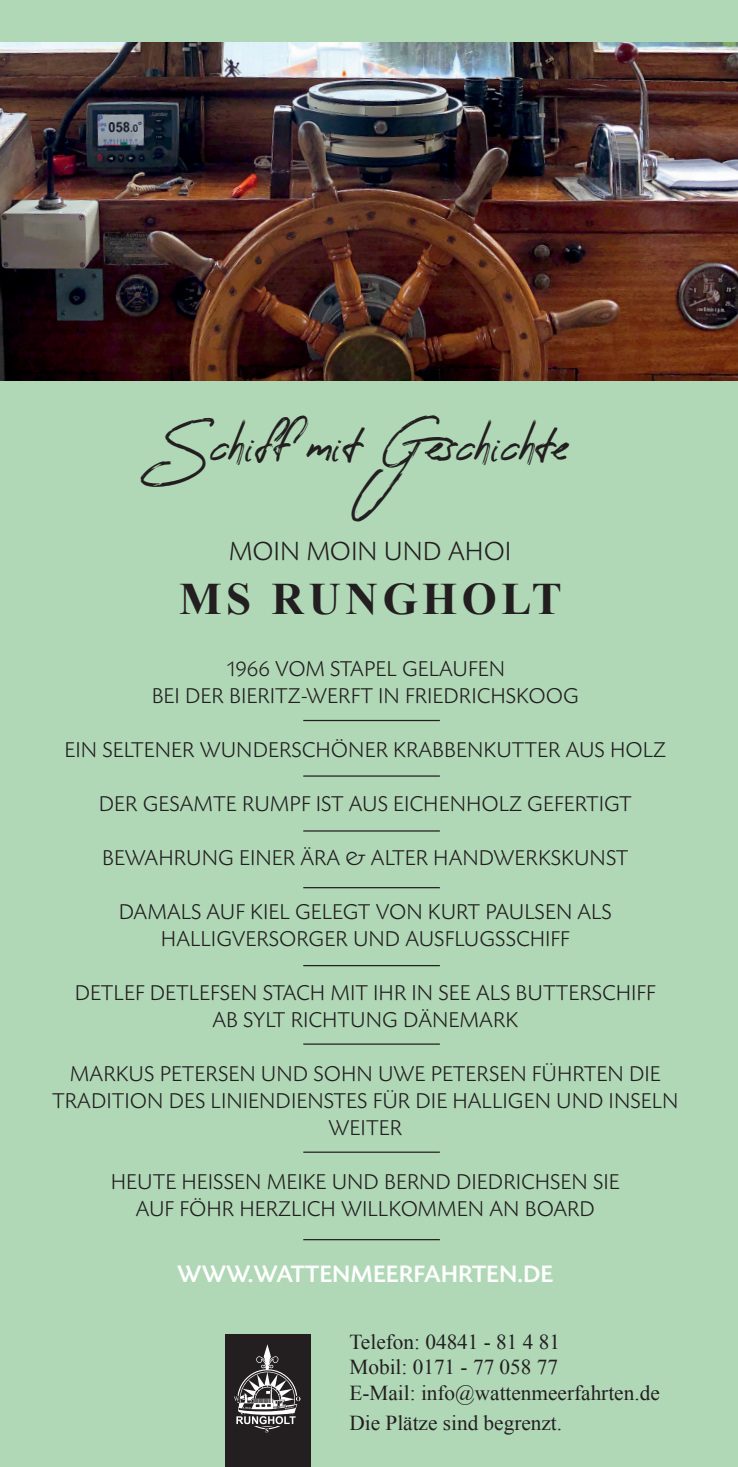
<style>
.page{position:relative;width:738px;height:1467px;background:#fff}
.page>*{position:absolute;margin:0;border:0;box-sizing:border-box;transform-origin:0 0}
.t1{font:700 45px "Times New Roman";letter-spacing:.1em;color:#231f20}
.t2{font:40px "Reey";color:#231f20}
.t3{font:300 27.5px "Today SB";color:#231f20}
.t4{font:500 25px "Today SB";color:#fff}
.t5{font:300 22.5px/27px "Today SB";color:#231f20;text-align:center}
.t6{font:21.25px "Times New Roman";color:#231f20}
</style>
<div class="page">
<div style="left:0;top:0;width:737px;height:1467px;background:#b0d8b7"></div>
<img style="left:0;top:43px;width:737px;height:338px">
<hr style="left:303px;top:720px;width:136px;height:1px;background:#231f20">
<hr style="left:303px;top:775px;width:136px;height:2px;background:#231f20">
<hr style="left:303px;top:830px;width:136px;height:2px;background:#231f20">
<hr style="left:303px;top:887px;width:136px;height:1px;background:#231f20">
<hr style="left:303px;top:965px;width:136px;height:1px;background:#231f20">
<hr style="left:303px;top:1043px;width:136px;height:2px;background:#231f20">
<hr style="left:303px;top:1152px;width:136px;height:1px;background:#231f20">
<hr style="left:303px;top:1239px;width:136px;height:1px;background:#231f20">
<div style="left:225px;top:1334px;width:85px;height:133px;background:#231f20"></div>
<svg style="left:234px;top:1344px;width:66px;height:88px"></svg>
<p class="t2" style="left:165px;top:424px;width:405px">Schiff mit Geschichte</p>
<p class="t3" style="left:229px;top:537px;width:284px">MOIN MOIN UND AHOI</p>
<p class="t1" style="left:179px;top:568px;width:384px">MS RUNGHOLT</p>
<p class="t5" style="left:225px;top:657px;width:281px">1966 VOM STAPEL GELAUFEN</p>
<p class="t5" style="left:151px;top:684px;width:428px">BEI DER BIERITZ-WERFT IN FRIEDRICHSKOOG</p>
<p class="t5" style="left:64px;top:738px;width:602px">EIN SELTENER WUNDERSCHÖNER KRABBENKUTTER AUS HOLZ</p>
<p class="t5" style="left:99px;top:792px;width:534px">DER GESAMTE RUMPF IST AUS EICHENHOLZ GEFERTIGT</p>
<p class="t5" style="left:102px;top:846px;width:527px">BEWAHRUNG EINER ÄRA &amp; ALTER HANDWERKSKUNST</p>
<p class="t5" style="left:119px;top:900px;width:494px">DAMALS AUF KIEL GELEGT VON KURT PAULSEN ALS</p>
<p class="t5" style="left:161px;top:927px;width:410px">HALLIGVERSORGER UND AUSFLUGSSCHIFF</p>
<p class="t5" style="left:75px;top:981px;width:582px">DETLEF DETLEFSEN STACH MIT IHR IN SEE ALS BUTTERSCHIFF</p>
<p class="t5" style="left:212px;top:1008px;width:307px">AB SYLT RICHTUNG DÄNEMARK</p>
<p class="t5" style="left:52px;top:1062px;width:627px">MARKUS PETERSEN UND SOHN UWE PETERSEN FÜHRTEN DIE<br>TRADITION DES LINIENDIENSTES FÜR DIE HALLIGEN UND INSELN<br>WEITER</p>
<p class="t5" style="left:111px;top:1170px;width:510px">HEUTE HEISSEN MEIKE UND BERND DIEDRICHSEN SIE</p>
<p class="t5" style="left:136px;top:1197px;width:460px">AUF FÖHR HERZLICH WILLKOMMEN AN BOARD</p>
<p class="t4" style="left:177px;top:1261px;width:377px">WWW.WATTENMEERFAHRTEN.DE</p>
<p class="t6" style="left:349px;top:1327px;width:212px">Telefon: 04841 - 81 4 81</p>
<p class="t6" style="left:349px;top:1353px;width:210px">Mobil: 0171 - 77 058 77</p>
<p class="t6" style="left:349px;top:1378px;width:311px">E-Mail: info@wattenmeerfahrten.de</p>
<p class="t6" style="left:349px;top:1408px;width:214px">Die Plätze sind begrenzt.</p>
</div>
